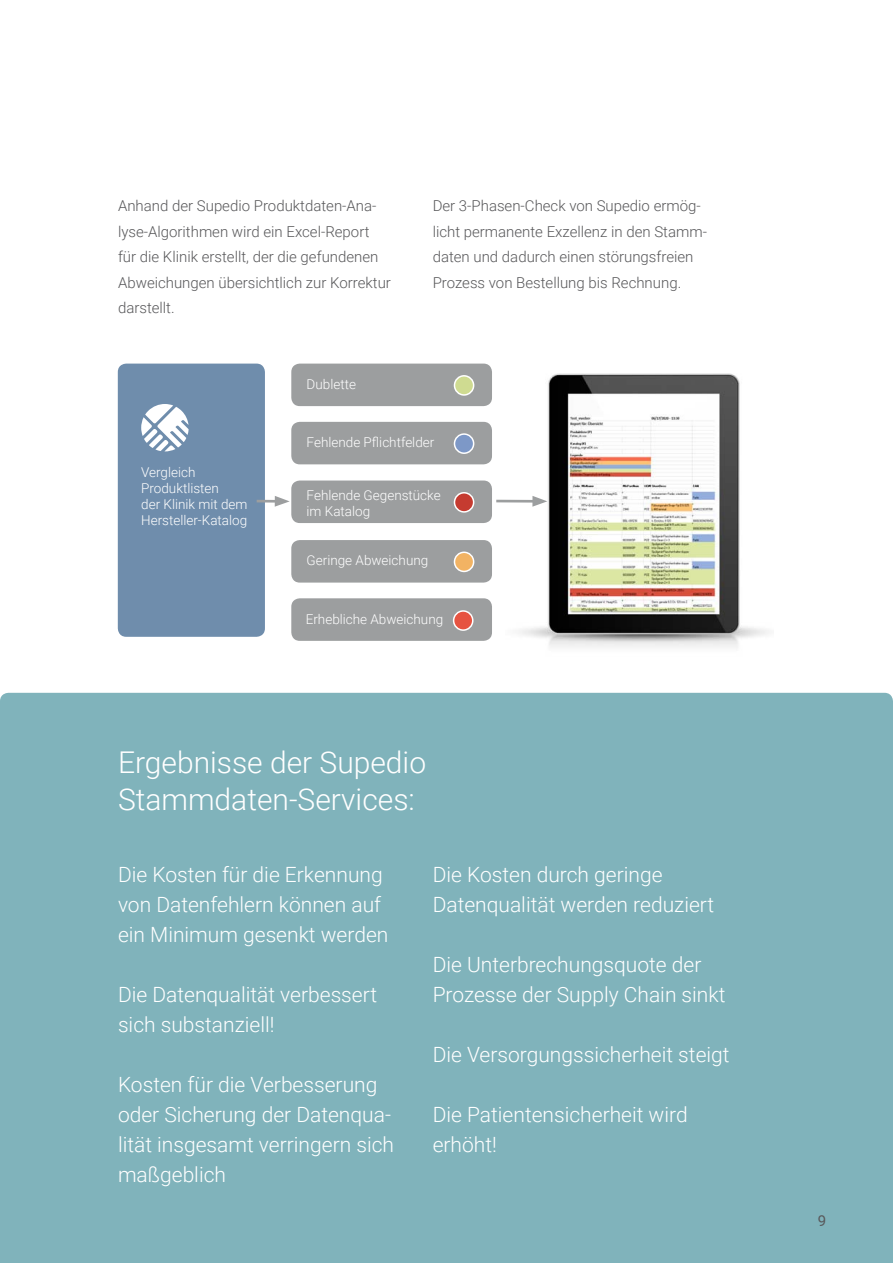
<style>
.page{position:relative;width:893px;height:1263px;background:#fff}
.page>*{position:absolute;margin:0;border:0;box-sizing:border-box;transform-origin:0 0}
.t1{font:300 30px/37.5px "Roboto";color:#fff}
.t2{font:300 21px/30px "Roboto";color:#fff}
.t3{font:300 15px/25.5px "Roboto";color:#58585a}
.t4{font:15px "Roboto";color:#58585a}
.t5{font:300 13.5px/16.2px "Roboto";color:#fff}
</style>
<div class="page">
<div style="left:0;top:693px;width:893px;height:570px;background:#80b3bb"></div>
<div style="left:118px;top:364px;width:147px;height:273px;background:#6f8dac;border-radius:9px"></div>
<svg style="left:141px;top:404px;width:48px;height:47px"></svg>
<div style="left:291px;top:364px;width:201px;height:42px;background:#9c9e9f;border-radius:9px"></div>
<div style="left:291px;top:422px;width:201px;height:42px;background:#9c9e9f;border-radius:9px"></div>
<div style="left:291px;top:480px;width:201px;height:43px;background:#9c9e9f;border-radius:9px"></div>
<div style="left:291px;top:540px;width:201px;height:43px;background:#9c9e9f;border-radius:9px"></div>
<div style="left:291px;top:598px;width:201px;height:43px;background:#9c9e9f;border-radius:9px"></div>
<div style="left:454px;top:376px;width:20px;height:19px;background:#cfdb91;border-radius:50%"></div>
<div style="left:454px;top:375px;width:20px;height:21px;border:2px solid #fff;border-radius:50%"></div>
<div style="left:454px;top:434px;width:20px;height:19px;background:#7d98c7;border-radius:50%"></div>
<div style="left:454px;top:433px;width:20px;height:21px;border:2px solid #fff;border-radius:50%"></div>
<div style="left:454px;top:493px;width:20px;height:19px;background:#c53b30;border-radius:50%"></div>
<div style="left:454px;top:492px;width:20px;height:21px;border:2px solid #fff;border-radius:50%"></div>
<div style="left:454px;top:552px;width:20px;height:19px;background:#f2b363;border-radius:50%"></div>
<div style="left:454px;top:551px;width:20px;height:21px;border:2px solid #fff;border-radius:50%"></div>
<hr style="left:257px;top:500px;width:23px;height:3px;background:#9c9e9f">
<svg style="left:275px;top:496px;width:15px;height:11px"></svg>
<img style="left:505px;top:373px;width:264px;height:275px">
<hr style="left:496px;top:500px;width:41px;height:3px;background:#9c9e9f">
<svg style="left:532px;top:496px;width:15px;height:11px"></svg>
<div style="left:454px;top:611px;width:19px;height:19px;background:#e65341;border-radius:50%"></div>
<div style="left:453px;top:610px;width:20px;height:21px;border:2px solid #fff;border-radius:50%"></div>
<p class="t3" style="left:118px;top:192px;width:274px">Anhand der Supedio Produktdaten-Ana&shy;lyse-Algorithmen wird ein Excel-Report für die Klinik erstellt, der die gefundenen Abweichungen übersichtlich zur Korrektur darstellt.</p>
<p class="t3" style="left:433px;top:192px;width:276px">Der 3-Phasen-Check von Supedio ermög&shy;licht permanente Exzellenz in den Stamm&shy;daten und dadurch einen störungsfreien Prozess von Bestellung bis Rechnung.</p>
<p class="t5" style="left:307px;top:375px;width:51px">Dublette</p>
<p class="t5" style="left:141px;top:463px;width:108px">Vergleich<br>Produktlisten<br>der Klinik mit dem<br>Hersteller-Katalog</p>
<p class="t5" style="left:307px;top:434px;width:129px">Fehlende Pflichtfelder</p>
<p class="t5" style="left:307px;top:487px;width:136px">Fehlende Gegenstücke im Katalog</p>
<p class="t5" style="left:307px;top:552px;width:123px">Geringe Abweichung</p>
<p class="t5" style="left:306px;top:610px;width:139px">Erhebliche Abweichung</p>
<h1 class="t1" style="left:118px;top:742px;width:310px">Ergebnisse der Supedio<br>Stammdaten-Services:</h1>
<p class="t2" style="left:118px;top:859px;width:272px">Die Kosten für die Erkennung von Datenfehlern können auf ein Minimum gesenkt werden</p>
<p class="t2" style="left:118px;top:979px;width:261px">Die Datenqualität verbessert sich substanziell!</p>
<p class="t2" style="left:118px;top:1069px;width:278px">Kosten für die Verbesserung oder Sicherung der Datenqua&shy;lität insgesamt verringern sich maßgeblich</p>
<p class="t2" style="left:433px;top:859px;width:283px">Die Kosten durch geringe<br>Datenqualität werden reduziert</p>
<p class="t2" style="left:433px;top:949px;width:294px">Die Unterbrechungsquote der<br>Prozesse der Supply Chain sinkt</p>
<p class="t2" style="left:433px;top:1039px;width:298px">Die Versorgungssicherheit steigt</p>
<p class="t2" style="left:433px;top:1099px;width:257px">Die Patientensicherheit wird erhöht!</p>
<p class="t4" style="left:818px;top:1210px;width:10px">9</p>
</div>
